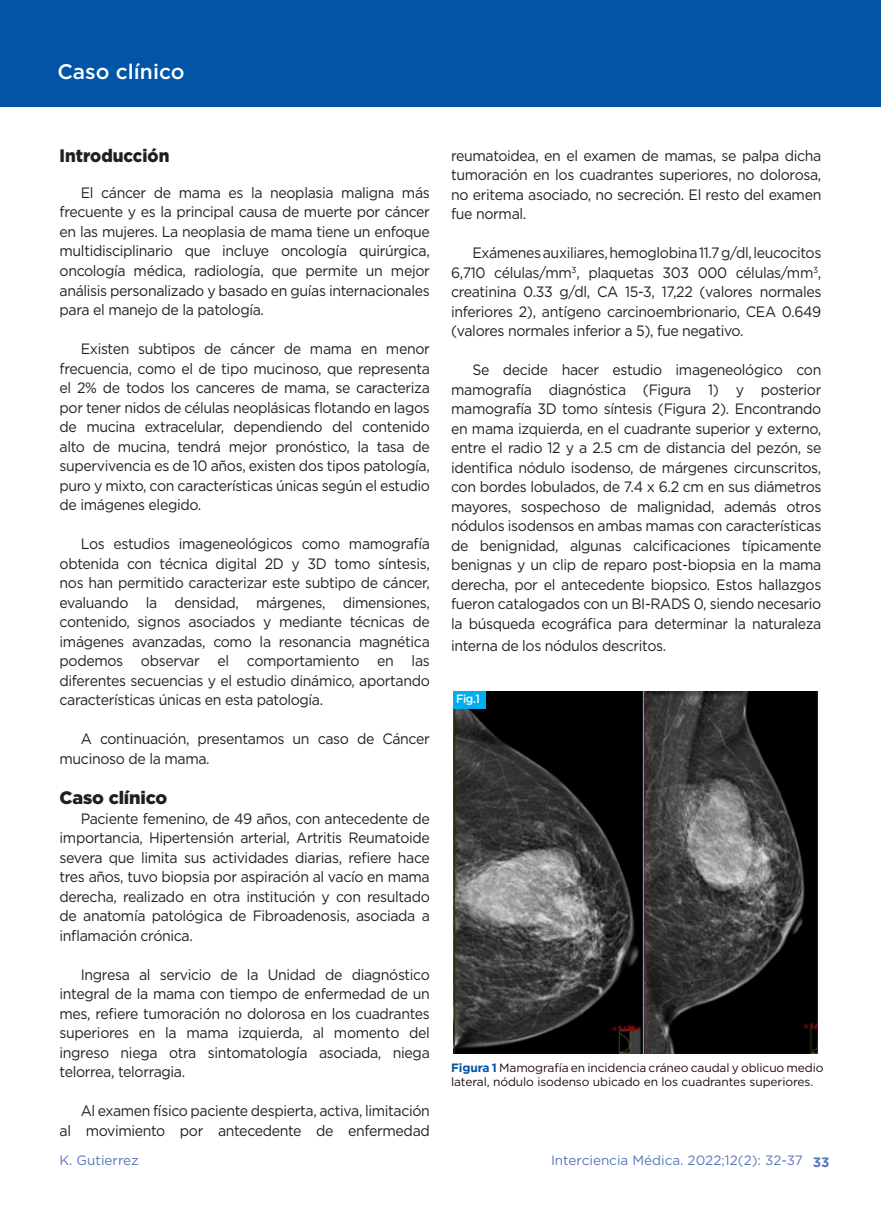
<style>
.page{position:relative;width:881px;height:1212px;background:#fff}
.page>*{position:absolute;margin:0;border:0;box-sizing:border-box;transform-origin:0 0}
.encabezados{font:500 21px "Gotham";color:#fff}
.t1{font:900 18px "Gotham";letter-spacing:-.01em;color:#231f20;scale:.94 1}
.t2{font:900 18px "Gotham";letter-spacing:-.01em;color:#231f20}
.t3{font:15px/19.5px "Gotham";letter-spacing:-.025em;color:#231f20;text-align:justify;scale:.94 1}
.t4{font:13.5px "Gotham";color:#5876ba}
.t5{font:700 13.5px "Gotham";color:#5876ba}
.t6{font:12px/13.5px "Gotham";letter-spacing:-.01em;color:#210b0d}
.t7{font:500 12px "Gotham";color:#fff;scale:.94 1}
.s1{font-weight:700;color:#0154a6}
</style>
<div class="page">
<div style="left:0;top:0;width:880px;height:106px;background:#0154a6"></div>
<img style="left:453px;top:692px;width:364px;height:361px">
<div style="left:453px;top:692px;width:32px;height:17px;background:#00aeef"></div>
<p class="encabezados" style="left:57px;top:58px;width:128px">Caso clínico</p>
<p class="t1" style="left:60px;top:145px;width:118px">Introducción</p>
<p class="t3" style="left:60px;top:183px;width:395px;text-indent:21px">El cáncer de mama es la neoplasia maligna más frecuente y es la principal causa de muerte por cáncer en las mujeres. La neoplasia de mama tiene un enfoque multidisciplinario que incluye oncología quirúrgica, oncología médica, radiología, que permite un mejor análisis personalizado y basado en guías internacionales para el manejo de la patología.</p>
<p class="t3" style="left:60px;top:339px;width:395px;text-indent:21px">Existen subtipos de cáncer de mama en menor frecuencia, como el de tipo mucinoso, que representa el 2% de todos los canceres de mama, se caracteriza por tener nidos de células neoplásicas flotando en lagos de mucina extracelular, dependiendo del contenido alto de mucina, tendrá mejor pronóstico, la tasa de supervivencia es de 10 años, existen dos tipos patología, puro y mixto, con características únicas según el estudio de imágenes elegido.</p>
<p class="t3" style="left:60px;top:534px;width:395px;text-indent:21px">Los estudios imageneológicos como mamografía obtenida con técnica digital 2D y 3D tomo síntesis, nos han permitido caracterizar este subtipo de cáncer, evaluando la densidad, márgenes, dimensiones, contenido, signos asociados y mediante técnicas de imágenes avanzadas, como la resonancia magnética podemos observar el comportamiento en las diferentes secuencias y el estudio dinámico, aportando características únicas en esta patología.</p>
<p class="t3" style="left:60px;top:729px;width:395px;text-indent:21px">A continuación, presentamos un caso de Cáncer mucinoso de la mama.</p>
<p class="t2" style="left:60px;top:787px;width:109px">Caso clínico</p>
<p class="t3" style="left:60px;top:808px;width:395px;text-indent:21px">Paciente femenino, de 49 años, con antecedente de importancia, Hipertensión arterial, Artritis Reumatoide severa que limita sus actividades diarias, refiere hace tres años, tuvo biopsia por aspiración al vacío en mama derecha, realizado en otra institución y con resultado de anatomía patológica de Fibroadenosis, asociada a inflamación crónica.</p>
<p class="t3" style="left:60px;top:964px;width:395px;text-indent:21px">Ingresa al servicio de la Unidad de diagnóstico integral de la mama con tiempo de enfermedad de un mes, refiere tumoración no dolorosa en los cuadrantes superiores en la mama izquierda, al momento del ingreso niega otra sintomatología asociada, niega telorrea, telorragia.</p>
<p class="t3" style="left:60px;top:1101px;width:395px;text-align:right">Al examen físico paciente despierta, activa, limitación<br>al movimiento por antecedente de enfermedad</p>
<p class="t3" style="left:451px;top:145px;width:395px">reumatoidea, en el examen de mamas, se palpa dicha tumoración en los cuadrantes superiores, no dolorosa, no eritema asociado, no secreción. El resto del examen fue normal.</p>
<p class="t3" style="left:451px;top:243px;width:395px;text-indent:21px">Exámenes auxiliares, hemoglobina 11.7 g/dl, leucocitos 6,710 células/mm<sup>3</sup>, plaquetas 303 000 células/mm<sup>3</sup>, creatinina 0.33 g/dl, CA 15-3, 17,22 (valores normales inferiores 2), antígeno carcinoembrionario, CEA 0.649 (valores normales inferior a 5), fue negativo.</p>
<p class="t3" style="left:451px;top:360px;width:395px;text-indent:21px">Se decide hacer estudio imageneológico con mamografía diagnóstica (Figura 1) y posterior mamografía 3D tomo síntesis (Figura 2). Encontrando en mama izquierda, en el cuadrante superior y externo, entre el radio 12 y a 2.5 cm de distancia del pezón, se identifica nódulo isodenso, de márgenes circunscritos, con bordes lobulados, de 7.4 x 6.2 cm en sus diámetros mayores, sospechoso de malignidad, además otros nódulos isodensos en ambas mamas con características de benignidad, algunas calcificaciones típicamente benignas y un clip de reparo post-biopsia en la mama derecha, por el antecedente biopsico. Estos hallazgos fueron catalogados con un BI-RADS 0, siendo necesario la búsqueda ecográfica para determinar la naturaleza</p>
<p class="t3" style="left:451px;top:635px;width:230px">interna de los nódulos descritos.</p>
<p class="t7" style="left:456px;top:691px;width:27px">Fig.1</p>
<p class="t6" style="left:451px;top:1061px;width:374px"><span class="s1">Figura 1</span> Mamografía en incidencia cráneo caudal y oblicuo medio lateral, nódulo isodenso ubicado en los cuadrantes superiores.</p>
<p class="t4" style="left:60px;top:1152px;width:80px">K. Gutierrez</p>
<p class="t4" style="left:551px;top:1152px;width:253px">Interciencia Médica. 2022;12(2): 32-37</p>
<p class="t5" style="left:812px;top:1154px;width:18px">33</p>
</div>
